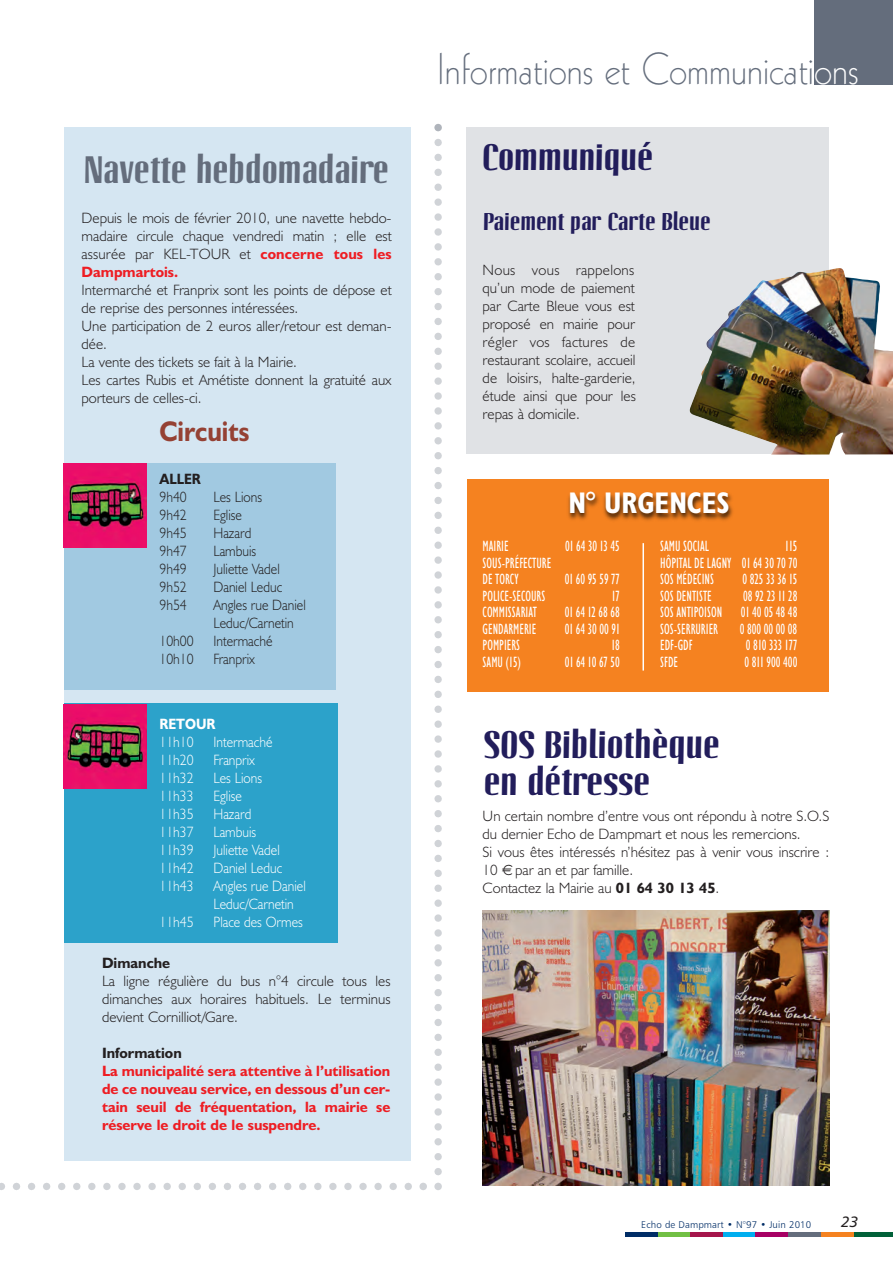
<style>
.page{position:relative;width:893px;height:1263px;background:#fff}
.page>*{position:absolute;margin:0;border:0;box-sizing:border-box;transform-origin:0 0}
.t1{font:300 43.05px "Kabel";color:#646d7c;scale:.95 1}
.t2{font:700 37.5px/37.5px "Linotype Octane";color:#221d5b}
.t3{font:700 37.5px "Linotype Octane";color:#646d7c;scale:.96 1}
.t4{font:700 36px "Linotype Octane";color:#221d5b}
.t5{font:700 condensed 30px "Humanist 521 BT";color:#fff}
.t6{font:700 28.5px "Humanist 521 BT";color:#954134;scale:.91 1}
.t7{font:700 23.85px "Linotype Octane";color:#221d5b}
.t8{font:300 15px/18px "Humanist 521 BT";color:#231f20;text-align:justify}
.t9{font:condensed 15px/16.5px "Humanist 521 BT";color:#fff;scale:.85 1}
.t10{font:300 15px/18px "Humanist 521 BT";color:#fff;scale:.91 1}
.t11{font:700 15px/18px "Humanist 521 BT";color:#ee1d23;text-align:justify}
.t12{font:300 15px/18px "Humanist 521 BT";color:#231f20;scale:.91 1}
.t13{font:700 15px "Humanist 521 BT";color:#231f20}
.t14{font:700 15px "Humanist 521 BT";color:#fff;scale:.91 1}
.t15{font:700 15px "Humanist 521 BT";color:#231f20;scale:.91 1}
.t16{font:15px "Humanist 777 BT Italic B";color:#231f20}
.t17{font:9.75px "Humanist 777 BT Light B";letter-spacing:.01em;color:#002d66}
.s1{font-weight:700;color:#ee1d23}
.s2{color:#fff}
.s3{font-weight:700}
</style>
<div class="page">
<hr style="left:625px;top:1233px;width:32px;height:4px;background:#002d66">
<hr style="left:658px;top:1233px;width:32px;height:4px;background:#71bf44">
<hr style="left:690px;top:1233px;width:33px;height:4px;background:#a5154b">
<hr style="left:723px;top:1233px;width:33px;height:4px;background:#00aeef">
<hr style="left:756px;top:1233px;width:32px;height:4px;background:#a70164">
<hr style="left:788px;top:1233px;width:33px;height:4px;background:#646d7c">
<hr style="left:821px;top:1233px;width:33px;height:4px;background:#f58220">
<hr style="left:854px;top:1233px;width:39px;height:4px;background:#016139">
<div style="left:814px;top:0;width:79px;height:85px;background:#646d7c"></div>
<div style="left:466px;top:128px;width:363px;height:326px;background:#e0e2e5"></div>
<svg style="left:434px;top:124px;width:8px;height:1066px"></svg>
<div style="left:64px;top:128px;width:346px;height:1033px;background:#d5e6f2"></div>
<div style="left:64px;top:463px;width:271px;height:226px;background:#a1c9e1"></div>
<div style="left:64px;top:703px;width:273px;height:240px;background:#2ca2ca"></div>
<svg style="left:0;top:1183px;width:427px;height:7px"></svg>
<img style="left:64px;top:463px;width:82px;height:84px">
<img style="left:64px;top:704px;width:82px;height:84px">
<img style="left:689px;top:268px;width:204px;height:187px">
<img style="left:483px;top:910px;width:346px;height:276px">
<div style="left:468px;top:479px;width:361px;height:213px;background:#f58220"></div>
<img style="left:568px;top:492px;width:165px;height:29px">
<hr style="left:642px;top:543px;width:2px;height:127px;background:#fff">
<h2 class="t3" style="left:84px;top:154px;width:319px">Navette hebdomadaire</h2>
<p class="t8" style="left:82px;top:211px;width:312px">Depuis le mois de février 2010, une navette hebdo&shy;madaire circule chaque vendredi matin ; elle est assurée par KEL-TOUR et <span class="s1">concerne tous les Dampmartois.</span></p>
<p class="t8" style="left:82px;top:283px;width:312px;text-align:left">Intermarché et Franprix sont les points de dépose et de reprise des personnes intéressées.<br>Une participation de 2 euros aller/retour est deman&shy;dée.<br>La vente des tickets se fait à la Mairie.<br>Les cartes Rubis et Amétiste donnent la gratuité aux porteurs de celles-ci.</p>
<h3 class="t6" style="left:160px;top:421px;width:100px">Circuits</h3>
<p class="t15" style="left:160px;top:474px;width:47px">ALLER</p>
<p class="t12" style="left:160px;top:489px;width:31px">9h40</p>
<p class="t12" style="left:213px;top:489px;width:55px">Les Lions</p>
<p class="t12" style="left:160px;top:507px;width:31px">9h42</p>
<p class="t12" style="left:213px;top:507px;width:33px">Eglise</p>
<p class="t12" style="left:160px;top:525px;width:31px">9h45</p>
<p class="t12" style="left:213px;top:525px;width:43px">Hazard</p>
<p class="t12" style="left:160px;top:543px;width:31px">9h47</p>
<p class="t12" style="left:213px;top:543px;width:48px">Lambuis</p>
<p class="t12" style="left:160px;top:561px;width:31px">9h49</p>
<p class="t12" style="left:213px;top:561px;width:74px">Juliette Vadel</p>
<p class="t12" style="left:160px;top:579px;width:31px">9h52</p>
<p class="t12" style="left:213px;top:579px;width:77px">Daniel Leduc</p>
<p class="t12" style="left:160px;top:597px;width:31px">9h54</p>
<p class="t12" style="left:213px;top:597px;width:103px">Angles rue Daniel<br>Leduc/Carnetin</p>
<p class="t12" style="left:160px;top:633px;width:39px">10h00</p>
<p class="t12" style="left:213px;top:633px;width:66px">Intermaché</p>
<p class="t12" style="left:160px;top:651px;width:39px">10h10</p>
<p class="t12" style="left:213px;top:651px;width:47px">Franprix</p>
<p class="t14" style="left:160px;top:719px;width:63px">RETOUR</p>
<p class="t10" style="left:160px;top:734px;width:39px">11h10</p>
<p class="t10" style="left:213px;top:734px;width:66px">Intermaché</p>
<p class="t10" style="left:160px;top:752px;width:39px">11h20</p>
<p class="t10" style="left:213px;top:752px;width:47px">Franprix</p>
<p class="t10" style="left:160px;top:770px;width:39px">11h32</p>
<p class="t10" style="left:213px;top:770px;width:55px">Les Lions</p>
<p class="t10" style="left:160px;top:788px;width:39px">11h33</p>
<p class="t10" style="left:213px;top:788px;width:33px">Eglise</p>
<p class="t10" style="left:160px;top:806px;width:39px">11h35</p>
<p class="t10" style="left:213px;top:806px;width:43px">Hazard</p>
<p class="t10" style="left:160px;top:824px;width:39px">11h37</p>
<p class="t10" style="left:213px;top:824px;width:48px">Lambuis</p>
<p class="t10" style="left:160px;top:842px;width:39px">11h39</p>
<p class="t10" style="left:213px;top:842px;width:74px">Juliette Vadel</p>
<p class="t10" style="left:160px;top:860px;width:39px">11h42</p>
<p class="t10" style="left:213px;top:860px;width:77px">Daniel Leduc</p>
<p class="t10" style="left:160px;top:878px;width:39px">11h43</p>
<p class="t10" style="left:213px;top:878px;width:103px">Angles rue Daniel<br>Leduc/Carnetin</p>
<p class="t10" style="left:160px;top:914px;width:39px">11h45</p>
<p class="t10" style="left:213px;top:914px;width:100px">Place des Ormes</p>
<p class="t13" style="left:102px;top:958px;width:70px">Dimanche</p>
<p class="t8" style="left:102px;top:973px;width:290px">La ligne régulière du bus n°4 circule tous les dimanches aux horaires habituels. Le terminus devient Cornilliot/Gare.</p>
<p class="t13" style="left:102px;top:1048px;width:81px">Information</p>
<p class="t11" style="left:102px;top:1063px;width:290px">La municipalité sera attentive à l’utilisation de ce nouveau service, en dessous d’un cer&shy;tain seuil de fréquentation, la mairie se réserve le droit de le suspendre.</p>
<h1 class="t1" style="left:437px;top:53px;width:445px">Informations et Communicati<span class="s2">ons</span></h1>
<h3 class="t4" style="left:483px;top:142px;width:172px">Communiqué</h3>
<h3 class="t7" style="left:484px;top:212px;width:229px">Paiement par Carte Bleue</h3>
<p class="t8" style="left:483px;top:262px;width:155px">Nous vous rappelons qu’un mode de paiement par Carte Bleue vous est proposé en mairie pour régler vos factures de restaurant scolaire, accueil de loisirs, halte-garderie, étude ainsi que pour les repas à domicile.</p>
<h3 class="t5" style="left:568px;top:493px;width:163px">N° URGENCES</h3>
<p class="t9" style="left:483px;top:539px;width:32px">MAIRIE</p>
<p class="t9" style="left:565px;top:539px;width:66px">01 64 30 13 45</p>
<p class="t9" style="left:483px;top:556px;width:82px">SOUS-PRÉFECTURE<br>DE TORCY</p>
<p class="t9" style="left:565px;top:572px;width:66px">01 60 95 59 77</p>
<p class="t9" style="left:483px;top:589px;width:75px">POLICE-SECOURS</p>
<p class="t9" style="left:612px;top:589px;width:11px">17</p>
<p class="t9" style="left:483px;top:605px;width:65px">COMMISSARIAT</p>
<p class="t9" style="left:565px;top:605px;width:66px">01 64 12 68 68</p>
<p class="t9" style="left:483px;top:622px;width:65px">GENDARMERIE</p>
<p class="t9" style="left:565px;top:622px;width:66px">01 64 30 00 91</p>
<p class="t9" style="left:483px;top:638px;width:46px">POMPIERS</p>
<p class="t9" style="left:611px;top:638px;width:11px">18</p>
<p class="t9" style="left:483px;top:655px;width:47px">SAMU (15)</p>
<p class="t9" style="left:565px;top:655px;width:66px">01 64 10 67 50</p>
<p class="t9" style="left:660px;top:539px;width:59px">SAMU SOCIAL</p>
<p class="t9" style="left:660px;top:539px;width:163px;text-align:justify;text-indent:125px">115<br>HÔPITAL DE LAGNY 01 64 30 70 70<br>SOS MÉDECINS</p>
<p class="t9" style="left:742px;top:572px;width:66px">0 825 33 36 15</p>
<p class="t9" style="left:660px;top:589px;width:62px">SOS DENTISTE</p>
<p class="t9" style="left:743px;top:589px;width:65px">08 92 23 11 28</p>
<p class="t9" style="left:660px;top:605px;width:75px">SOS ANTIPOISON</p>
<p class="t9" style="left:741px;top:605px;width:68px">01 40 05 48 48</p>
<p class="t9" style="left:660px;top:622px;width:70px">SOS-SERRURIER</p>
<p class="t9" style="left:740px;top:622px;width:69px">0 800 00 00 08</p>
<p class="t9" style="left:660px;top:638px;width:40px">EDF-GDF</p>
<p class="t9" style="left:746px;top:638px;width:62px">0 810 333 177</p>
<p class="t9" style="left:660px;top:655px;width:23px">SFDE</p>
<p class="t9" style="left:744px;top:655px;width:64px">0 811 900 400</p>
<h2 class="t2" style="left:484px;top:727px;width:237px">SOS Bibliothèque en détresse</h2>
<p class="t8" style="left:483px;top:809px;width:348px;text-align:left">Un certain nombre d’entre vous ont répondu à notre S.O.S du dernier Echo de Dampmart et nous les remercions.<br>Si vous êtes intéressés n’hésitez pas à venir vous inscrire :<br>10 par an et par famille.<br>Contactez la Mairie au <span class="s3">01 64 30 13 45</span>.</p>
<p class="t17" style="left:641px;top:1220px;width:172px">Echo de Dampmart • N°97 • Juin 2010</p>
<p class="t16" style="left:841px;top:1216px;width:19px">23</p>
</div>
